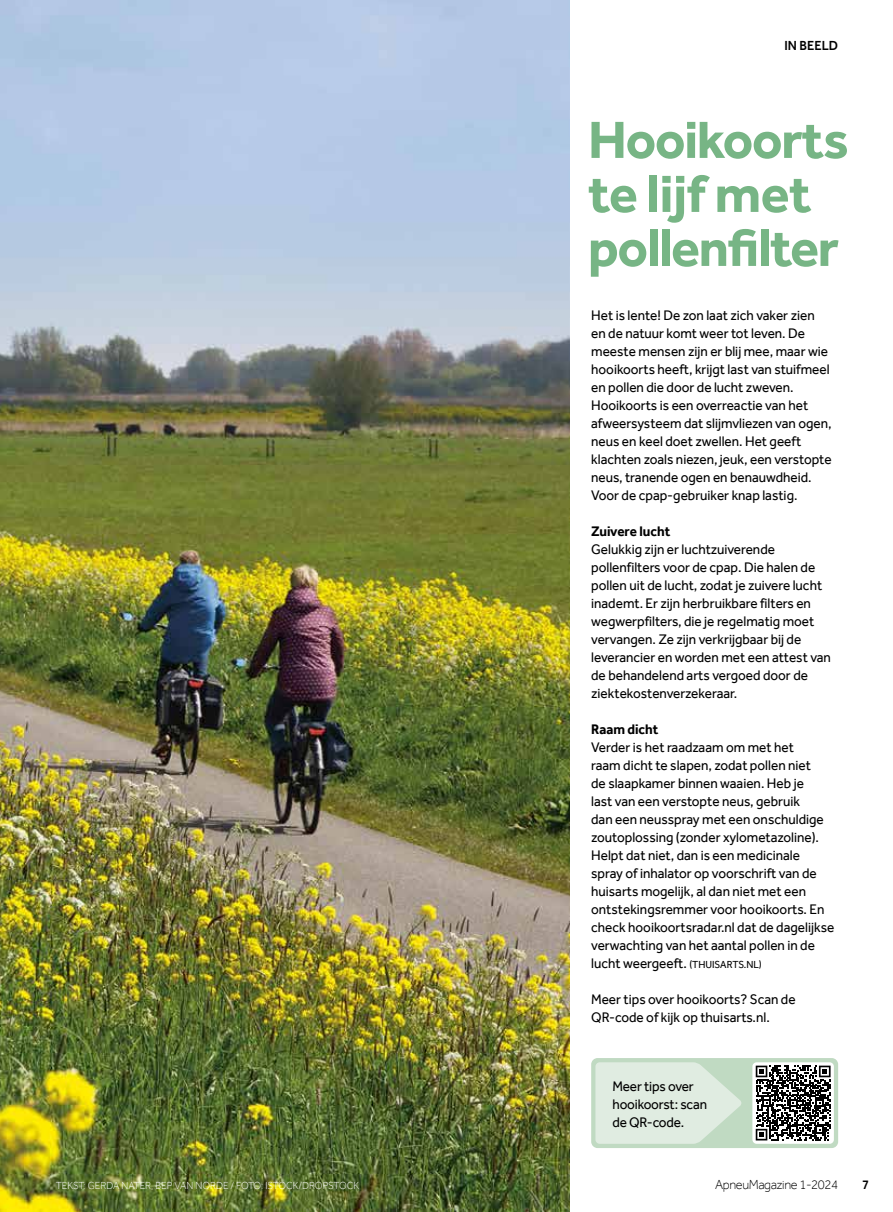
<style>
.page{position:relative;width:893px;height:1212px;background:#fff}
.page>*{position:absolute;margin:0;border:0;box-sizing:border-box;transform-origin:0 0}
.t1{font:700 54px/54px "Effra";letter-spacing:-.025em;color:#77b585}
.t2{font:14.25px/18px "Effra";color:#000;scale:.95 1}
.t3{font:700 14.25px "Effra";color:#000;scale:.95 1}
.t4{font:300 13.5px "Effra";letter-spacing:-.03em;color:#000;scale:.95 1}
.t5{font:500 13.5px "Effra";color:#000;scale:.95 1}
.t6{font:300 10.5px "Effra";color:#fff;scale:.95 1}
.s1{font-size:10.5px}
</style>
<div class="page">
<img style="left:0;top:0;width:570px;height:1212px">
<div style="left:591px;top:1058px;width:247px;height:90px;background:#c0dac2;border-radius:6px"></div>
<svg style="left:595px;top:1062px;width:146px;height:82px;background:#dbe9dc"></svg>
<div style="left:752px;top:1062px;width:82px;height:82px;background:#fff;border-radius:4px"></div>
<svg style="left:756px;top:1065px;width:75px;height:75px"></svg>
<p class="t6" style="left:56px;top:1179px;width:321px">TEKST: GERDA NATER, BEP VAN NORDE / FOTO: ISTOCK/DROPSTOCK</p>
<p class="t5" style="left:784px;top:37px;width:58px">IN BEELD</p>
<h1 class="t1" style="left:588px;top:112px;width:262px">Hooikoorts te lijf met pollenfilter</h1>
<p class="t2" style="left:591px;top:306px;width:255px">Het is lente! De zon laat zich vaker zien en de natuur komt weer tot leven. De meeste mensen zijn er blij mee, maar wie hooikoorts heeft, krijgt last van stuifmeel en pollen die door de lucht zweven.<br>Hooikoorts is een overreactie van het afweersysteem dat slijmvliezen van ogen, neus en keel doet zwellen. Het geeft klachten zoals niezen, jeuk, een verstopte neus, tranende ogen en benauwdheid.<br>Voor de cpap-gebruiker knap lastig.</p>
<p class="t3" style="left:591px;top:522px;width:85px">Zuivere lucht</p>
<p class="t2" style="left:591px;top:540px;width:254px">Gelukkig zijn er luchtzuiverende pollenfilters voor de cpap. Die halen de pollen uit de lucht, zodat je zuivere lucht inademt. Er zijn herbruikbare filters en wegwerpfilters, die je regelmatig moet vervangen. Ze zijn verkrijgbaar bij de leverancier en worden met een attest van de behandelend arts vergoed door de ziektekostenverzekeraar.</p>
<p class="t3" style="left:591px;top:720px;width:72px">Raam dicht</p>
<p class="t2" style="left:591px;top:738px;width:257px">Verder is het raadzaam om met het<br>raam dicht te slapen, zodat pollen niet<br>de slaapkamer binnen waaien. Heb je<br>last van een verstopte neus, gebruik<br>dan een neusspray met een onschuldige zoutoplossing (zonder xylometazoline).<br>Helpt dat niet, dan is een medicinale spray of inhalator op voorschrift van de huisarts mogelijk, al dan niet met een ontstekingsremmer voor hooikoorts. En check hooikoortsradar.nl dat de dagelijkse verwachting van het aantal pollen in de lucht weergeeft. <span class="s1">(THUISARTS.NL)</span></p>
<p class="t2" style="left:591px;top:990px;width:217px">Meer tips over hooikoorts? Scan de<br>QR-code of kijk op thuisarts.nl.</p>
<p class="t2" style="left:612px;top:1077px;width:101px">Meer tips over hooikoorst: scan de QR-code.</p>
<p class="t4" style="left:715px;top:1176px;width:131px">ApneuMagazine 1-2024</p>
<p class="t5" style="left:862px;top:1176px;width:9px">7</p>
</div>
